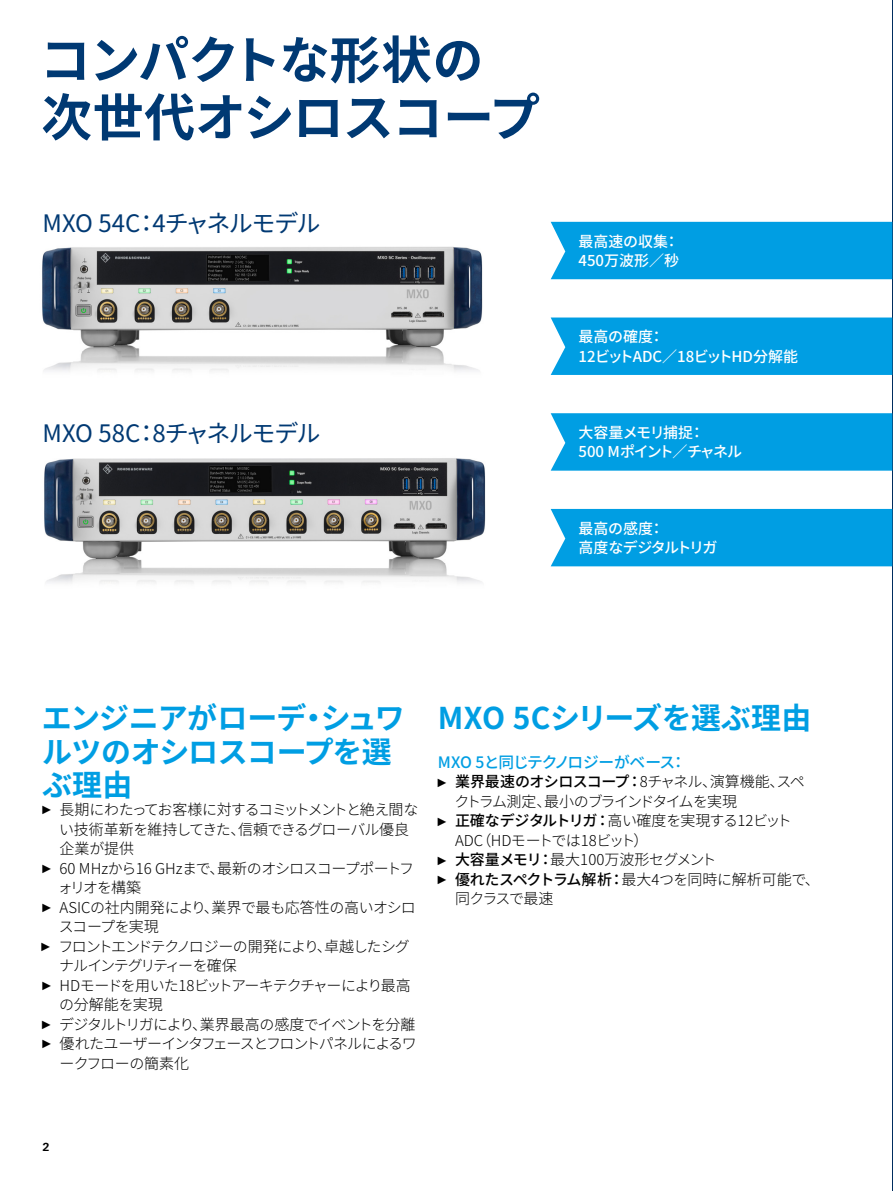
<style>
.page{position:relative;width:893px;height:1191px;background:#fff}
.page>*{position:absolute;margin:0;border:0;box-sizing:border-box;transform-origin:0 0}
.Seiten_Headline_34Pt_blau{font:700 51px/57.4px "Source Han Sans JP";letter-spacing:-.02em;color:#003973}
.Seiten_Headline_20Pt_cyan{font:700 30px/33px "Source Han Sans JP";letter-spacing:-.02em;color:#009ee3}
.Mittlere_Headline_blau{font:24px "Source Han Sans JP";letter-spacing:-.045em;color:#003973}
.Absatzfett_cyan{font:500 15.75px "Source Han Sans JP";letter-spacing:-.03em;color:#009ee3}
.t1{font:300 15px/19.5px "Source Han Sans JP";letter-spacing:-.045em;color:#000}
.t2{font:300 15px/19.5px "Source Han Sans JP";letter-spacing:-.065em;color:#000}
._10_pt_cond_Ueberschrift_cyan{font:500 15px/19.5px "Source Han Sans JP";letter-spacing:-.015em;color:#fff}
.t3{font:300 15px/19.5px "Source Han Sans JP";letter-spacing:-.11em;color:#000}
.t4{font:300 15px/19.5px "Source Han Sans JP";letter-spacing:-.08em;color:#000}
.t5{font:300 15px/19.5px "Source Han Sans JP";letter-spacing:-.07em;color:#000}
.t6{font:300 15px/19.5px "Source Han Sans JP";letter-spacing:-.015em;color:#000}
._10_pt_cond_Ueberschrift_cyan-2{font:500 15px/19.5px "Source Han Sans JP";letter-spacing:-.07em;color:#fff}
.t7{font:300 15px "Source Han Sans JP";color:#000}
.t8{font:700 11.25px "Linotype Univers 630";color:#000}
.s1{font-family:"Arial Narrow";font-weight:400;font-size:12px}
.s2{font-weight:500}
</style>
<div class="page">
<hr style="left:892px;top:0;width:1px;height:1191px;background:#002d5e">
<img style="left:42px;top:246px;width:441px;height:126px">
<img style="left:44px;top:458px;width:442px;height:125px">
<div style="left:551px;top:222px;width:341px;height:57px;background:#009ee3"></div>
<div style="left:551px;top:317px;width:341px;height:58px;background:#009ee3"></div>
<div style="left:551px;top:413px;width:341px;height:57px;background:#009ee3"></div>
<div style="left:551px;top:509px;width:341px;height:57px;background:#009ee3"></div>
<p class="Seiten_Headline_34Pt_blau" style="left:40px;top:32px;width:502px">コンパクトな形状の次世代オシロスコープ</p>
<p class="Mittlere_Headline_blau" style="left:43px;top:209px;width:280px">MXO 54C：4チャネルモデル</p>
<p class="Mittlere_Headline_blau" style="left:43px;top:420px;width:280px">MXO 58C：8チャネルモデル</p>
<p class="_10_pt_cond_Ueberschrift_cyan" style="left:578px;top:232px;width:102px">最高速の収集：<br>450万波形／秒</p>
<p class="_10_pt_cond_Ueberschrift_cyan" style="left:578px;top:327px;width:221px">最高の確度：<br>12ビットADC／18ビットHD分解能</p>
<p class="_10_pt_cond_Ueberschrift_cyan-2" style="left:578px;top:423px;width:165px">大容量メモリ捕捉：<br>500 Mポイント／チャネル</p>
<p class="_10_pt_cond_Ueberschrift_cyan" style="left:578px;top:519px;width:141px">最高の感度：<br>高度なデジタルトリガ</p>
<p class="Seiten_Headline_20Pt_cyan" style="left:42px;top:702px;width:364px">エンジニアがローデ・シュワルツのオシロスコープを選ぶ理由</p>
<p class="t1" style="left:59px;top:800px;width:361px;text-indent:-17px"><span class="s1">►</span> 長期にわたってお客様に対するコミットメントと絶え間ない技術革新を維持してきた、信頼できるグローバル優良企業が提供</p>
<p class="t1" style="left:58px;top:858px;width:358px;text-indent:-15px"><span class="s1">►</span> 60 MHzから16 GHzまで、最新のオシロスコープポートフォリオを構築</p>
<p class="t6" style="left:59px;top:897px;width:358px;text-indent:-16px"><span class="s1">►</span> ASICの社内開発により、業界で最も応答性の高いオシロスコープを実現</p>
<p class="t4" style="left:59px;top:936px;width:352px;text-indent:-18px"><span class="s1">►</span> フロントエンドテクノロジーの開発により、卓越したシグナルインテグリティーを確保</p>
<p class="t2" style="left:59px;top:975px;width:353px;text-indent:-17px"><span class="s1">►</span> HDモードを用いた18ビットアーキテクチャーにより最高の分解能を実現</p>
<p class="t2" style="left:42px;top:1014px;width:375px"><span class="s1">►</span> デジタルトリガにより、業界最高の感度でイベントを分離</p>
<p class="t5" style="left:59px;top:1034px;width:359px;text-indent:-17px"><span class="s1">►</span> 優れたユーザーインタフェースとフロントパネルによるワークフローの簡素化</p>
<p class="Seiten_Headline_20Pt_cyan" style="left:438px;top:702px;width:375px">MXO 5Cシリーズを選ぶ理由</p>
<p class="Absatzfett_cyan" style="left:438px;top:753px;width:250px">MXO 5と同じテクノロジーがベース：</p>
<p class="t3" style="left:455px;top:772px;width:352px;text-indent:-17px"><span class="s1">►</span> <span class="s2">業界最速のオシロスコープ：</span>8チャネル、演算機能、スペクトラム測定、最小のブラインドタイムを実現</p>
<p class="t1" style="left:455px;top:811px;width:338px;text-indent:-17px"><span class="s1">►</span> <span class="s2">正確なデジタルトリガ：</span>高い確度を実現する12ビット<br>ADC（HDモートでは18ビット）</p>
<p class="t7" style="left:438px;top:851px;width:280px"><span class="s1">►</span> <span class="s2">大容量メモリ：</span>最大100万波形セグメント</p>
<p class="t1" style="left:455px;top:870px;width:366px;text-indent:-17px"><span class="s1">►</span> <span class="s2">優れたスペクトラム解析：</span>最大4つを同時に解析可能で、同クラスで最速</p>
<p class="t8" style="left:43px;top:1139px;width:9px">2</p>
</div>
